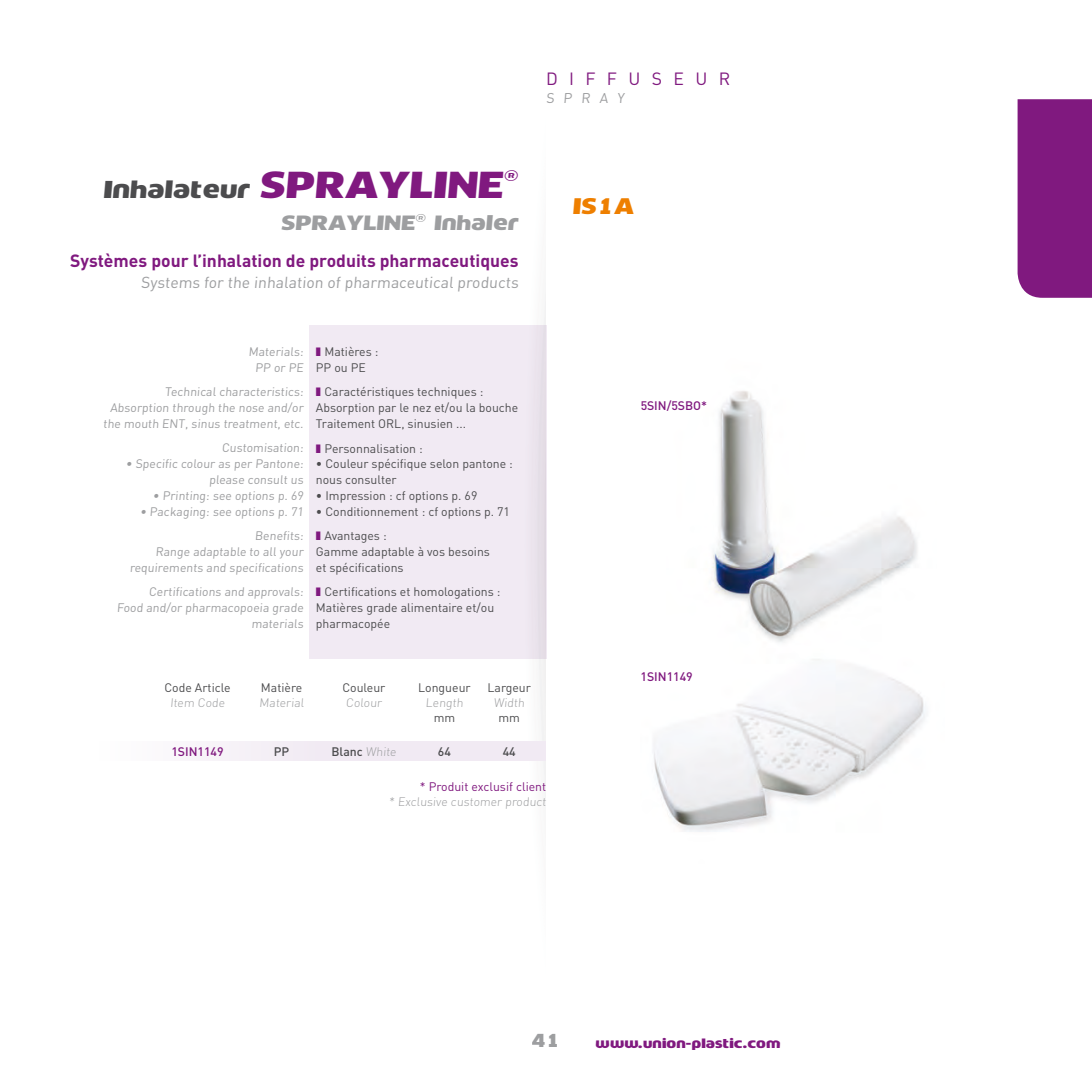
<style>
.page{position:relative;width:1092px;height:1092px;background:#fff}
.page>*{position:absolute;margin:0;border:0;box-sizing:border-box;transform-origin:0 0}
.t1{font:26.25px "Mob";color:#80197f}
.t2{font:22.75px "Mob";color:#4c4c4e}
.t3{font:21px "Mob";color:#ee7f00}
.t4{font:19.25px "Mob";color:#9d9ea0}
.t5{font:700 17.5px "DIN";color:#80197f}
.t6{font:17.5px "DIN";color:#80197f}
.t7{font:17.5px "Mob";color:#9d9ea0}
.t8{font:15.75px "DIN";color:#9d9ea0}
.t9{font:14px "DIN";color:#9d9ea0}
.t10{font:12.25px/15.8px "DIN";color:#4c4c4e}
.t11{font:12.25px/15.8px "DIN";color:#9d9ea0;text-align:right}
.t12{font:300 12.25px "DIN";color:#9d9ea0}
.t13{font:500 12.25px "DIN";color:#80197f}
.t14{font:12.25px "DIN";color:#80197f}
.t15{font:12.25px "Mob";color:#80197f}
.t16{font:500 12.25px "DIN";color:#4c4c4e}
.s1{font-size:35px;color:#80197f}
.s2{font-weight:300;color:#9d9ea0}
</style>
<div class="page">
<div style="left:1017px;top:99px;width:74px;height:199px;background:#80197f"></div>
<div style="left:309px;top:325px;width:237px;height:333px;background:#f1eaf3"></div>
<svg style="left:524px;top:294px;width:22px;height:504px"></svg>
<div style="left:99px;top:741px;width:447px;height:20px;background:linear-gradient(to right,#fbf9fb,#eee5f0)"></div>
<img style="left:653px;top:669px;width:272px;height:163px">
<img style="left:712px;top:391px;width:205px;height:269px">
<h2 class="t2" style="left:103px;top:177px;width:211px">Inhalateur <span class="s1">Sprayline</span></h2>
<h1 class="t1" style="left:503px;top:167px;width:20px">®</h1>
<h3 class="t4" style="left:281px;top:212px;width:31px">Sprayline</h3>
<h3 class="t4" style="left:415px;top:212px;width:107px">® Inhaler</h3>
<h3 class="t5" style="left:70px;top:249px;width:450px">Systèmes pour l’inhalation de produits pharmaceutiques</h3>
<p class="t8" style="left:141px;top:272px;width:381px">Systems for the inhalation of pharmaceutical products</p>
<p class="t11" style="left:248px;top:343px;width:58px;text-align:center">Materials:<br>PP or PE</p>
<p class="t11" style="left:103px;top:384px;width:203px">Technical characteristics:<br>Absorption through the nose and/or the mouth ENT, sinus treatment, etc.</p>
<p class="t11" style="left:222px;top:440px;width:84px">Customisation:</p>
<p class="t11" style="left:126px;top:455px;width:180px">• Specific colour as per Pantone: please consult us</p>
<p class="t11" style="left:153px;top:487px;width:153px">• Printing: see options p. 69</p>
<p class="t11" style="left:140px;top:498px;width:166px;line-height:24.5px">• Packaging: see options p. 71<br>Benefits:</p>
<p class="t11" style="left:130px;top:543px;width:176px">Range adaptable to all your requirements and specifications</p>
<p class="t11" style="left:117px;top:583px;width:189px">Certifications and approvals:<br>Food and/or pharmacopoeia grade materials</p>
<p class="t10" style="left:316px;top:343px;width:64px;text-indent:8px">Matières :<br>PP ou PE</p>
<p class="t10" style="left:316px;top:384px;width:204px;text-indent:8px">Caractéristiques techniques :<br>Absorption par le nez et/ou la bouche<br>Traitement ORL, sinusien ...</p>
<p class="t10" style="left:324px;top:440px;width:100px">Personnalisation :</p>
<p class="t10" style="left:316px;top:455px;width:198px">• Couleur spécifique selon pantone : nous consulter</p>
<p class="t10" style="left:316px;top:487px;width:163px">• Impression : cf options p. 69</p>
<p class="t10" style="left:324px;top:498px;width:187px;line-height:24.5px;text-indent:-8px">• Conditionnement : cf options p. 71<br>Avantages :</p>
<p class="t10" style="left:316px;top:543px;width:175px">Gamme adaptable à vos besoins et spécifications</p>
<p class="t10" style="left:316px;top:583px;width:186px;text-indent:8px">Certifications et homologations :<br>Matières grade alimentaire et/ou pharmacopée</p>
<h3 class="t6" style="left:546px;top:67px;width:186px">D I F F U S E U R</h3>
<p class="t9" style="left:546px;top:90px;width:81px">S P R A Y</p>
<h3 class="t3" style="left:572px;top:195px;width:66px">IS1A</h3>
<p class="t13" style="left:640px;top:398px;width:68px">5SIN/5SBO*</p>
<p class="t10" style="left:164px;top:679px;width:68px">Code Article</p>
<p class="t10" style="left:261px;top:679px;width:43px">Matière</p>
<p class="t10" style="left:342px;top:679px;width:45px">Couleur</p>
<p class="t10" style="left:418px;top:679px;width:54px">Longueur</p>
<p class="t10" style="left:487px;top:679px;width:45px">Largeur</p>
<p class="t12" style="left:170px;top:694px;width:58px">Item Code</p>
<p class="t12" style="left:259px;top:694px;width:47px">Material</p>
<p class="t12" style="left:346px;top:694px;width:39px">Colour</p>
<p class="t12" style="left:425px;top:694px;width:41px">Length</p>
<p class="t12" style="left:494px;top:694px;width:34px">Width</p>
<p class="t10" style="left:433px;top:709px;width:23px">mm</p>
<p class="t10" style="left:498px;top:709px;width:23px">mm</p>
<p class="t13" style="left:171px;top:743px;width:54px">1SIN1149</p>
<p class="t16" style="left:274px;top:743px;width:17px">PP</p>
<p class="t16" style="left:331px;top:743px;width:68px">Blanc <span class="s2">White</span></p>
<p class="t16" style="left:438px;top:743px;width:15px">64</p>
<p class="t16" style="left:502px;top:743px;width:15px">44</p>
<p class="t14" style="left:420px;top:778px;width:128px">* Produit exclusif client</p>
<p class="t12" style="left:389px;top:794px;width:160px">* Exclusive customer product</p>
<p class="t13" style="left:640px;top:669px;width:54px">1SIN1149</p>
<h3 class="t7" style="left:531px;top:1030px;width:30px">41</h3>
<p class="t15" style="left:595px;top:1035px;width:186px">www.union-plastic.com</p>
</div>
